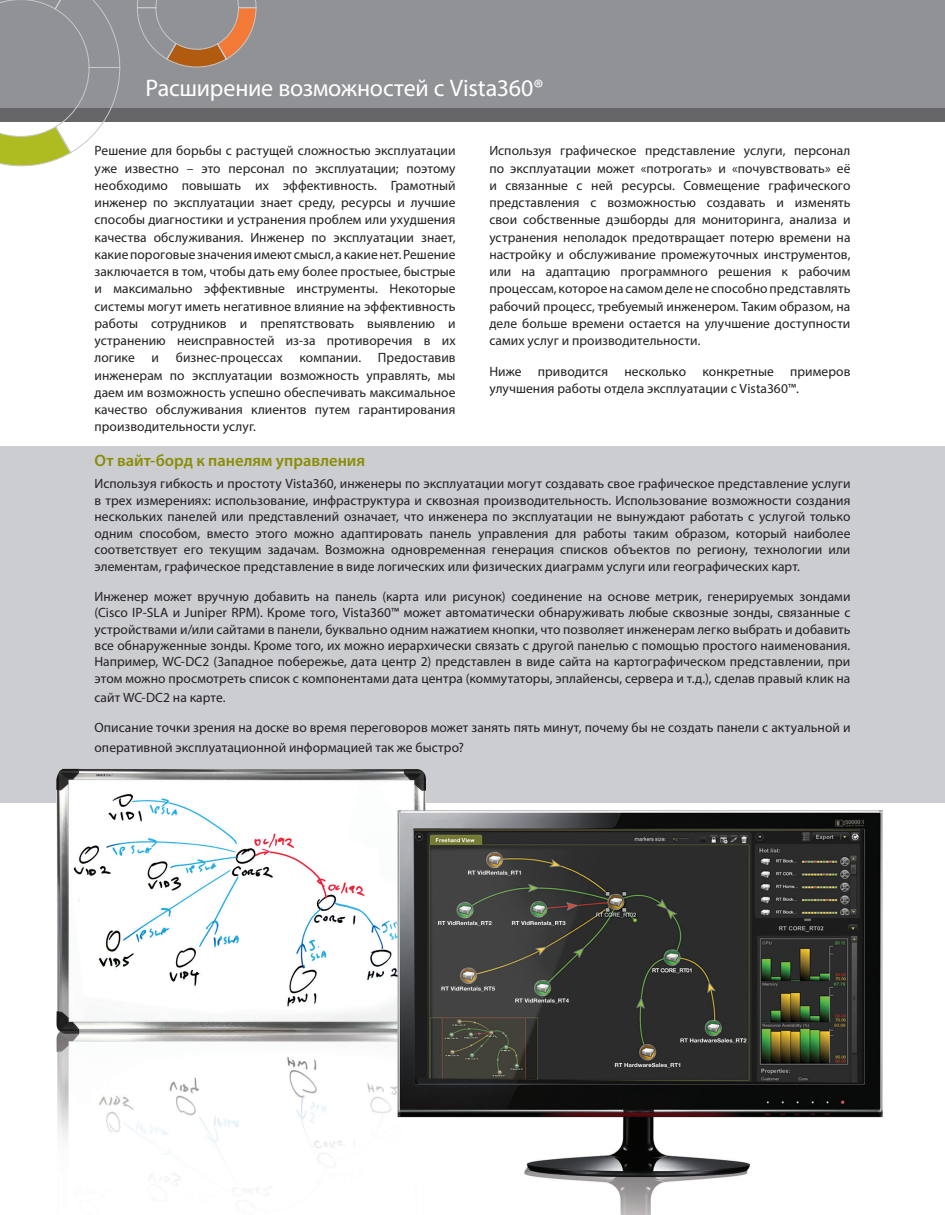
<style>
.page{position:relative;width:945px;height:1215px;background:#fff}
.page>*{position:absolute;margin:0;border:0;box-sizing:border-box;transform-origin:0 0}
.t1{font:24px "Myriad Pro";letter-spacing:-.01em;color:#fff}
.t2{font:600 16.5px "Myriad Pro";color:#8a8d06}
.t3{font:13.5px/17.2px "Myriad Pro";letter-spacing:.005em;color:#231f20;text-align:justify}
</style>
<div class="page">
<div style="left:0;top:447px;width:945px;height:356px;background:#cbcdd0"></div>
<div style="left:0;top:0;width:945px;height:122px;background:#919295"></div>
<div style="left:0;top:108px;width:945px;height:14px;background:#666669"></div>
<svg style="left:136px;top:0;width:121px;height:68px"></svg>
<svg style="left:0;top:0;width:121px;height:167px"></svg>
<img style="left:56px;top:769px;width:827px;height:446px">
<h1 class="t1" style="left:146px;top:73px;width:399px">Расширение возможностей с Vista360®</h1>
<p class="t3" style="left:94px;top:142px;width:363px">Решение для борьбы с растущей сложностью эксплуатации уже известно – это персонал по эксплуатации; поэтому необходимо повышать их эффективность. Грамотный инженер по эксплуатации знает среду, ресурсы и лучшие способы диагностики и устранения проблем или ухудшения качества обслуживания. Инженер по эксплуатации знает, какие пороговые значения имеют смысл, а какие нет. Решение заключается в том, чтобы дать ему более простыее, быстрые и максимально эффективные инструменты. Некоторые системы могут иметь негативное влияние на эффективность работы сотрудников и препятствовать выявлению и устранению неисправностей из-за противоречия в их логике и бизнес-процессах компании. Предоставив инженерам по эксплуатации возможность управлять, мы даем им возможность успешно обеспечивать максимальное качество обслуживания клиентов путем гарантирования производительности услуг.</p>
<p class="t3" style="left:489px;top:142px;width:363px">Используя графическое представление услуги, персонал по эксплуатации может «потрогать» и «почувствовать» её и связанные с ней ресурсы. Совмещение графического представления с возможностью создавать и изменять свои собственные дэшборды для мониторинга, анализа и устранения неполадок предотвращает потерю времени на настройку и обслуживание промежуточных инструментов, или на адаптацию программного решения к рабочим процессам, которое на самом деле не способно представлять рабочий процесс, требуемый инженером. Таким образом, на деле больше времени остается на улучшение доступности самих услуг и производительности.</p>
<p class="t3" style="left:489px;top:363px;width:363px">Ниже приводится несколько конкретные примеров улучшения работы отдела эксплуатации с Vista360™.</p>
<p class="t2" style="left:94px;top:450px;width:272px">От вайт-борд к панелям управления</p>
<p class="t3" style="left:94px;top:475px;width:758px;line-height:16.5px">Используя гибкость и простоту Vista360, инженеры по эксплуатации могут создавать свое графическое представление услуги в трех измерениях: использование, инфраструктура и сквозная производительность. Использование возможности создания нескольких панелей или представлений означает, что инженера по эксплуатации не вынуждают работать с услугой только одним способом, вместо этого можно адаптировать панель управления для работы таким образом, который наиболее соответствует его текущим задачам. Возможна одновременная генерация списков объектов по региону, технологии или элементам, графическое представление в виде логических или физических диаграмм услуги или географических карт.</p>
<p class="t3" style="left:94px;top:588px;width:758px;line-height:16.5px">Инженер может вручную добавить на панель (карта или рисунок) соединение на основе метрик, генерируемых зондами (Cisco IP-SLA и Juniper RPM). Кроме того, Vista360™ может автоматически обнаруживать любые сквозные зонды, связанные с устройствами и/или сайтами в панели, буквально одним нажатием кнопки, что позволяет инженерам легко выбрать и добавить все обнаруженные зонды. Кроме того, их можно иерархически связать с другой панелью с помощью простого наименования.<br>Например, WC-DC2 (Западное побережье, дата центр 2) представлен в виде сайта на картографическом представлении, при этом можно просмотреть список с компонентами дата центра (коммутаторы, эплайенсы, сервера и т.д.), сделав правый клик на</p>
<p class="t3" style="left:94px;top:689px;width:133px">сайт WC-DC2 на карте.</p>
<p class="t3" style="left:94px;top:718px;width:758px;line-height:19.5px">Описание точки зрения на доске во время переговоров может занять пять минут, почему бы не создать панели с актуальной и оперативной эксплуатационной информацией так же быстро?</p>
</div>
